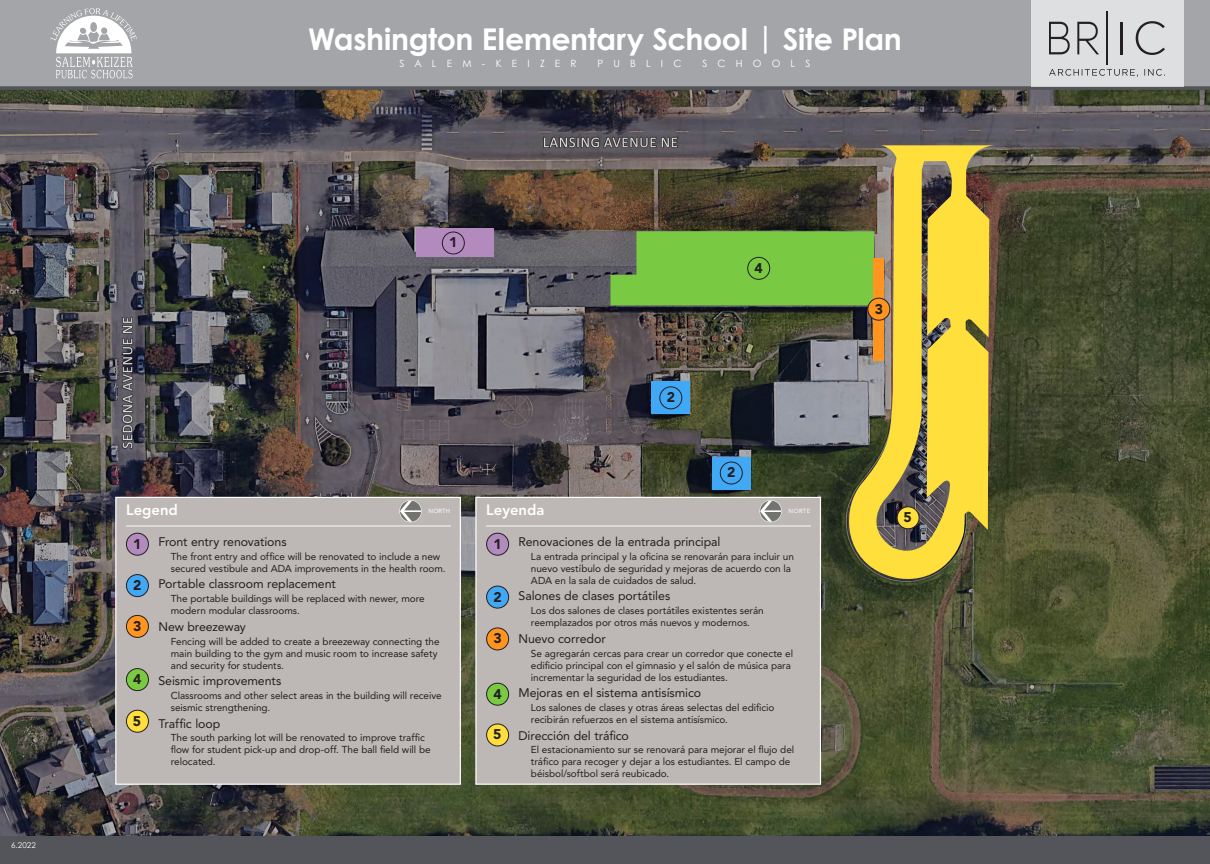
<style>
.page{position:relative;width:1210px;height:864px;background:#fff}
.page>*{position:absolute;margin:0;border:0;box-sizing:border-box;transform-origin:0 0}
.t1{font:700 30px "Century Gothic";letter-spacing:-.015em;color:#fff}
.t2{font:800 14.8px "Avenir LT Std";color:#fff}
.t3{font:900 14px "Avenir LT Std";color:#231f20}
.t4{font:12.4px "Avenir LT Std";letter-spacing:-.01em;color:#231f20}
.t5{font:10px/12px "Avenir LT Std";letter-spacing:-.005em;color:#231f20}
.t6{font:10px "Century Gothic";letter-spacing:1.02em;color:#fff}
.t7{font:8px "Century Gothic";color:#fff}
.t8{font:6px "Avenir LT Std";letter-spacing:.03em;color:#fff}
</style>
<div class="page">
<img style="left:0;top:90px;width:1210px;height:747px">
<svg style="left:842px;top:145px;width:153px;height:445px;background:#b3a045"></svg>
<div style="left:0;top:0;width:1210px;height:88px;background:#a3a5a8"></div>
<div style="left:0;top:837px;width:1210px;height:27px;background:#54555a"></div>
<div style="left:475px;top:496px;width:346px;height:289px;background:#bdb8b5"></div>
<div style="left:115px;top:496px;width:346px;height:289px;background:#bdb8b5"></div>
<svg style="left:0;top:86px;width:1210px;height:4px;background:#5b5c60"></svg>
<hr style="left:126px;top:525px;width:324px;height:1px;background:#d9d9d6">
<hr style="left:486px;top:525px;width:324px;height:1px;background:#d9d9d6">
<svg style="left:758px;top:499px;width:25px;height:24px"></svg>
<svg style="left:398px;top:499px;width:25px;height:24px"></svg>
<div style="left:126px;top:615px;width:22px;height:22px;background:#ff941f;border-radius:50%"></div>
<div style="left:126px;top:615px;width:23px;height:23px;border:1px solid #231f20;border-radius:50%"></div>
<div style="left:486px;top:628px;width:22px;height:22px;background:#ff941f;border-radius:50%"></div>
<div style="left:486px;top:628px;width:23px;height:22px;border:1px solid #231f20;border-radius:50%"></div>
<div style="left:126px;top:669px;width:22px;height:22px;background:#7ac942;border-radius:50%"></div>
<div style="left:126px;top:668px;width:23px;height:23px;border:1px solid #231f20;border-radius:50%"></div>
<div style="left:486px;top:683px;width:22px;height:22px;background:#7ac942;border-radius:50%"></div>
<div style="left:486px;top:683px;width:23px;height:23px;border:1px solid #231f20;border-radius:50%"></div>
<div style="left:126px;top:710px;width:22px;height:22px;background:#ffdf3b;border-radius:50%"></div>
<div style="left:126px;top:710px;width:23px;height:23px;border:1px solid #231f20;border-radius:50%"></div>
<div style="left:486px;top:724px;width:22px;height:22px;background:#ffdf3b;border-radius:50%"></div>
<div style="left:486px;top:724px;width:23px;height:22px;border:1px solid #231f20;border-radius:50%"></div>
<div style="left:126px;top:533px;width:22px;height:22px;background:#b38abe;border-radius:50%"></div>
<div style="left:126px;top:533px;width:23px;height:23px;border:1px solid #231f20;border-radius:50%"></div>
<div style="left:486px;top:533px;width:22px;height:22px;background:#b38abe;border-radius:50%"></div>
<div style="left:486px;top:533px;width:23px;height:23px;border:1px solid #231f20;border-radius:50%"></div>
<div style="left:126px;top:575px;width:22px;height:22px;background:#40a8f5;border-radius:50%"></div>
<div style="left:126px;top:574px;width:23px;height:23px;border:1px solid #231f20;border-radius:50%"></div>
<div style="left:486px;top:586px;width:22px;height:22px;background:#40a8f5;border-radius:50%"></div>
<div style="left:486px;top:586px;width:23px;height:22px;border:1px solid #231f20;border-radius:50%"></div>
<svg style="left:50px;top:8px;width:87px;height:70px"></svg>
<div style="left:542px;top:136px;width:136px;height:13px;background:#231f20;opacity:.75"></div>
<svg style="left:544px;top:138px;width:133px;height:9px"></svg>
<div style="left:1030px;top:0;width:153px;height:86px;background:#dedfe0"></div>
<svg style="left:1049px;top:69px;width:113px;height:8px"></svg>
<svg style="left:1049px;top:22px;width:20px;height:32px"></svg>
<hr style="left:1120px;top:22px;width:2px;height:32px;background:#241f21">
<svg style="left:1135px;top:21px;width:30px;height:34px"></svg>
<svg style="left:1077px;top:22px;width:22px;height:32px"></svg>
<hr style="left:1106px;top:11px;width:1px;height:54px;background:#231f20">
<div style="left:121px;top:316px;width:13px;height:134px;background:#231f20;opacity:.75"></div>
<svg style="left:123px;top:318px;width:9px;height:130px"></svg>
<div style="left:651px;top:382px;width:39px;height:32px;background:#40a8f5"></div>
<div style="left:712px;top:457px;width:38px;height:32px;background:#40a8f5"></div>
<div style="left:659px;top:386px;width:23px;height:23px;border:1px solid #231f20;border-radius:50%"></div>
<div style="left:720px;top:462px;width:22px;height:22px;border:1px solid #231f20;border-radius:50%"></div>
<div style="left:416px;top:229px;width:78px;height:28px;background:#b38abe"></div>
<div style="left:442px;top:232px;width:23px;height:22px;border:1px solid #231f20;border-radius:50%"></div>
<svg style="left:610px;top:231px;width:264px;height:74px;background:#78c144"></svg>
<div style="left:873px;top:258px;width:11px;height:103px;background:#ff941f"></div>
<div style="left:868px;top:298px;width:22px;height:22px;background:#ff941f;border-radius:50%"></div>
<div style="left:867px;top:298px;width:23px;height:23px;border:1px solid #231f20;border-radius:50%"></div>
<div style="left:747px;top:257px;width:22px;height:22px;background:#7ac942;border-radius:50%"></div>
<div style="left:747px;top:257px;width:23px;height:23px;border:1px solid #231f20;border-radius:50%"></div>
<div style="left:897px;top:507px;width:22px;height:22px;background:#ffdf3b;border-radius:50%"></div>
<div style="left:896px;top:506px;width:23px;height:23px;border:1px solid #231f20;border-radius:50%"></div>
<p class="t7" style="left:11px;top:839px;width:26px">6.2022</p>
<h1 class="t1" style="left:308px;top:16px;width:595px">Washington Elementary School | Site Plan</h1>
<p class="t6" style="left:399px;top:56px;width:179px">SALEM-KEIZER</p>
<p class="t6" style="left:597px;top:56px;width:86px">PUBLIC</p>
<p class="t6" style="left:702px;top:56px;width:109px">SCHOOLS</p>
<h3 class="t3" style="left:449px;top:234px;width:10px">1</h3>
<h3 class="t3" style="left:666px;top:389px;width:10px">2</h3>
<h3 class="t3" style="left:754px;top:259px;width:10px">4</h3>
<h3 class="t3" style="left:727px;top:464px;width:10px">2</h3>
<h2 class="t2" style="left:126px;top:501px;width:53px">Legend</h2>
<p class="t8" style="left:428px;top:508px;width:23px">NORTH</p>
<h2 class="t2" style="left:486px;top:501px;width:60px">Leyenda</h2>
<p class="t8" style="left:788px;top:508px;width:23px">NORTE</p>
<p class="t4" style="left:158px;top:534px;width:130px">Front entry renovations</p>
<p class="t5" style="left:171px;top:550px;width:276px">The front entry and office will be renovated to include a new secured vestibule and ADA improvements in the health room.</p>
<p class="t4" style="left:158px;top:577px;width:179px">Portable classroom replacement</p>
<p class="t5" style="left:171px;top:593px;width:255px">The portable buildings will be replaced with newer, more modern modular classrooms.</p>
<p class="t4" style="left:158px;top:619px;width:89px">New breezeway</p>
<p class="t5" style="left:171px;top:635px;width:270px">Fencing will be added to create a breezeway connecting the main building to the gym and music room to increase safety and security for students.</p>
<p class="t4" style="left:158px;top:674px;width:124px">Seismic improvements</p>
<p class="t5" style="left:171px;top:690px;width:272px">Classrooms and other select areas in the building will receive seismic strengthening.</p>
<p class="t4" style="left:158px;top:716px;width:63px">Traffic loop</p>
<p class="t5" style="left:171px;top:732px;width:261px">The south parking lot will be renovated to improve traffic flow for student pick-up and drop-off. The ball field will be relocated.</p>
<h3 class="t3" style="left:133px;top:535px;width:10px">1</h3>
<h3 class="t3" style="left:493px;top:535px;width:10px">1</h3>
<h3 class="t3" style="left:133px;top:577px;width:10px">2</h3>
<h3 class="t3" style="left:493px;top:588px;width:10px">2</h3>
<h3 class="t3" style="left:133px;top:617px;width:10px">3</h3>
<h3 class="t3" style="left:493px;top:630px;width:10px">3</h3>
<h3 class="t3" style="left:133px;top:671px;width:10px">4</h3>
<h3 class="t3" style="left:493px;top:685px;width:10px">4</h3>
<h3 class="t3" style="left:133px;top:712px;width:10px">5</h3>
<h3 class="t3" style="left:493px;top:726px;width:10px">5</h3>
<p class="t4" style="left:518px;top:534px;width:203px">Renovaciones de la entrada principal</p>
<p class="t5" style="left:531px;top:550px;width:264px">La entrada principal y la oficina se renovarán para incluir un nuevo vestíbulo de seguridad y mejoras de acuerdo con la<br>ADA en la sala de cuidados de salud.</p>
<p class="t4" style="left:518px;top:589px;width:153px">Salones de clases portátiles</p>
<p class="t5" style="left:531px;top:605px;width:234px">Los dos salones de clases portátiles existentes serán reemplazados por otros más nuevos y modernos.</p>
<p class="t4" style="left:518px;top:631px;width:89px">Nuevo corredor</p>
<p class="t5" style="left:531px;top:647px;width:264px">Se agregarán cercas para crear un corredor que conecte el edificio principal con el gimnasio y el salón de música para incrementar la seguridad de los estudiantes.</p>
<p class="t4" style="left:518px;top:686px;width:184px">Mejoras en el sistema antisísmico</p>
<p class="t5" style="left:531px;top:702px;width:245px">Los salones de clases y otras áreas selectas del edificio recibirán refuerzos en el sistema antisísmico.</p>
<p class="t4" style="left:518px;top:728px;width:112px">Dirección del tráfico</p>
<p class="t5" style="left:531px;top:744px;width:265px">El estacionamiento sur se renovará para mejorar el flujo del tráfico para recoger y dejar a los estudiantes. El campo de béisbol/softbol será reubicado.</p>
<h3 class="t3" style="left:874px;top:300px;width:10px">3</h3>
<h3 class="t3" style="left:903px;top:509px;width:10px">5</h3>
</div>
